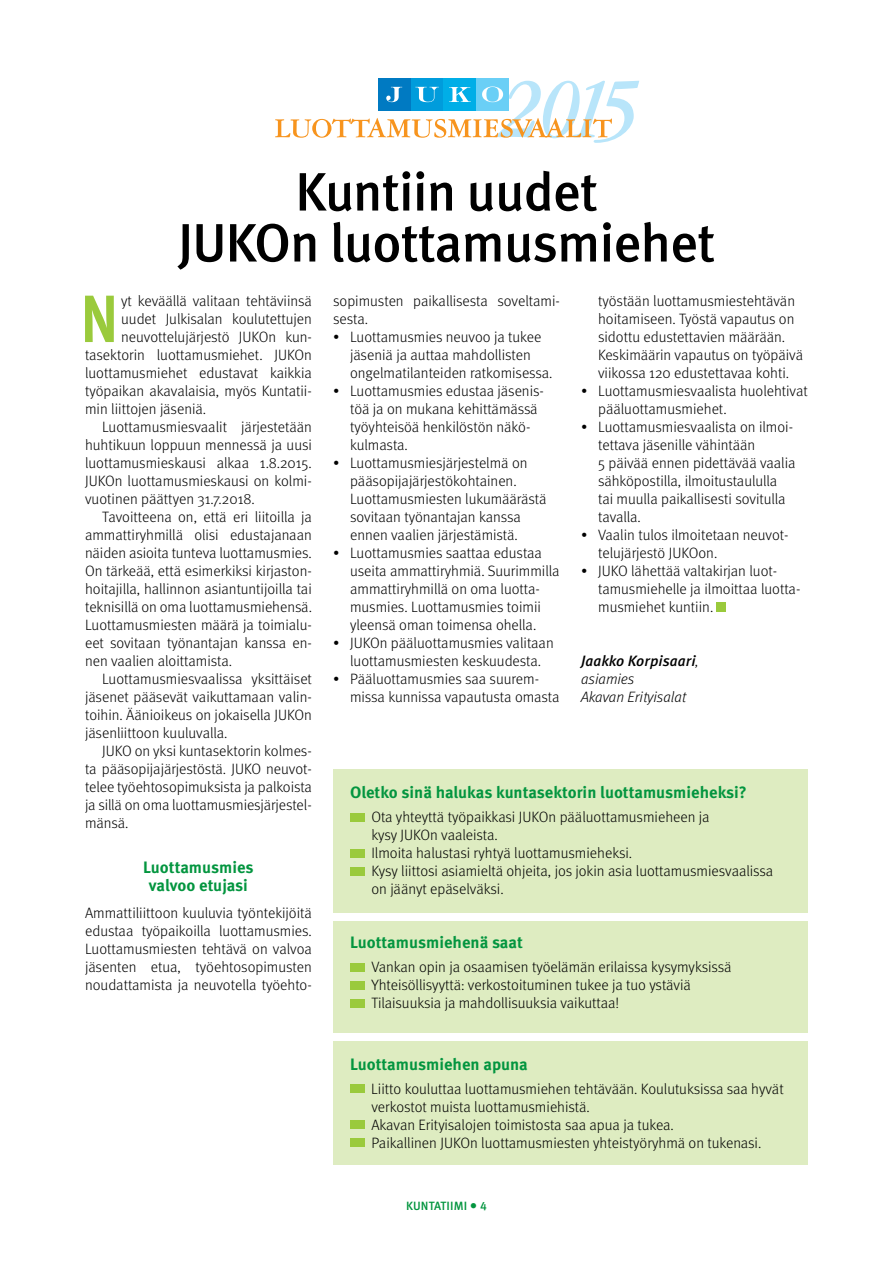
<style>
.page{position:relative;width:893px;height:1263px;background:#fff}
.page>*{position:absolute;margin:0;border:0;box-sizing:border-box;transform-origin:0 0}
.leipis_met_10_12_ANF{font:700 67.05px "Meta Cond OT";color:#9aca3c}
.ots_met_1{font:500 54px/51px "Meta OT";letter-spacing:-.025em;color:#000;text-align:center}
.väliots_met_1{font:700 16.5px/18px "Meta OT";color:#03953f;text-align:center}
.leipis_met_PA_1{font:300 15px/18px "Meta OT";color:#000}
.leipis_met_10_12{font:300 15px/18px "Meta OT";letter-spacing:-.005em;color:#000;text-align:justify}
.leipis_met_10_12_EI{font:300 15px/18px "Meta OT";letter-spacing:-.005em;color:#000;text-align:justify}
.leipis_met_10_12_ANF-2{font:300 15px "Meta OT";color:#000}
.kirjoittaja_met_medi{font:italic 300 15px "Meta OT";color:#000}
.kirjoittaja_met_medi-2{font:italic 500 15px "Meta OT";color:#000}
.t1{font:500 12px "Meta OT";letter-spacing:.01em;color:#03953f}
.s1{font-weight:300}
.s2{font-size:15px}
</style>
<div class="page">
<div style="left:333px;top:1041px;width:475px;height:124px;background:#deecc1"></div>
<div style="left:717px;top:603px;width:9px;height:9px;background:#9aca3c"></div>
<div style="left:350px;top:1085px;width:15px;height:8px;background:#9aca3c"></div>
<div style="left:350px;top:1121px;width:15px;height:8px;background:#9aca3c"></div>
<div style="left:350px;top:1139px;width:15px;height:8px;background:#9aca3c"></div>
<div style="left:333px;top:769px;width:475px;height:144px;background:#deecc1"></div>
<div style="left:350px;top:813px;width:15px;height:8px;background:#9aca3c"></div>
<div style="left:350px;top:849px;width:15px;height:8px;background:#9aca3c"></div>
<div style="left:350px;top:867px;width:15px;height:8px;background:#9aca3c"></div>
<div style="left:333px;top:921px;width:475px;height:112px;background:#deecc1"></div>
<div style="left:350px;top:963px;width:15px;height:8px;background:#9aca3c"></div>
<div style="left:350px;top:981px;width:15px;height:8px;background:#9aca3c"></div>
<div style="left:350px;top:999px;width:15px;height:8px;background:#9aca3c"></div>
<div style="left:378px;top:78px;width:33px;height:33px;background:#007ac2"></div>
<div style="left:411px;top:78px;width:32px;height:33px;background:#009cdc"></div>
<div style="left:443px;top:78px;width:33px;height:33px;background:#00aee7"></div>
<div style="left:476px;top:78px;width:33px;height:33px;background:#6acff6"></div>
<svg style="left:275px;top:81px;width:364px;height:62px"></svg>
<p class="ots_met_1" style="left:178px;top:167px;width:539px">Kuntiin uudet<br>JUKOn luottamusmiehet</p>
<p class="leipis_met_10_12_ANF" style="left:80px;top:276px;width:40px">N</p>
<p class="leipis_met_10_12_ANF-2" style="left:121px;top:292px;width:192px">yt keväällä valitaan tehtäviinsä</p>
<p class="leipis_met_10_12_ANF-2" style="left:121px;top:310px;width:192px">uudet Julkisalan koulutettujen</p>
<p class="leipis_met_10_12_ANF-2" style="left:121px;top:328px;width:192px">neuvottelujärjestö JUKOn kun-</p>
<p class="leipis_met_10_12_ANF-2" style="left:85px;top:346px;width:228px">tasektorin luottamusmiehet. JUKOn</p>
<p class="leipis_met_10_12_ANF-2" style="left:85px;top:364px;width:228px">luottamusmiehet edustavat kaikkia</p>
<p class="leipis_met_10_12_ANF-2" style="left:85px;top:382px;width:228px">työpaikan akavalaisia, myös Kuntatii-</p>
<p class="leipis_met_10_12_ANF-2" style="left:85px;top:400px;width:123px">min liittojen jäseniä.</p>
<p class="leipis_met_10_12" style="left:85px;top:418px;width:228px;text-indent:17px">Luottamusmiesvaalit järjestetään huhtikuun loppuun mennessä ja uusi luottamusmieskausi alkaa 1.8.2015.<br>JUKOn luottamusmieskausi on kolmi&shy;vuotinen päättyen 31.7.2018.</p>
<p class="leipis_met_10_12" style="left:85px;top:508px;width:228px;text-indent:17px">Tavoitteena on, että eri liitoilla ja ammattiryhmillä olisi edustajanaan näiden asioita tunteva luottamusmies.<br>On tärkeää, että esimerkiksi kirjaston&shy;hoitajilla, hallinnon asiantuntijoilla tai teknisillä on oma luottamusmiehensä.<br>Luottamusmiesten määrä ja toimialu&shy;eet sovitaan työnantajan kanssa en&shy;nen vaalien aloittamista.</p>
<p class="leipis_met_10_12" style="left:85px;top:670px;width:228px;text-indent:17px">Luottamusmiesvaalissa yksittäiset jäsenet pääsevät vaikuttamaan valin&shy;toihin. Äänioikeus on jokaisella JUKOn jäsenliittoon kuuluvalla.</p>
<p class="leipis_met_10_12" style="left:85px;top:742px;width:228px;text-indent:17px">JUKO on yksi kuntasektorin kolmes&shy;ta pääsopijajärjestöstä. JUKO neuvot&shy;telee työehtosopimuksista ja palkoista ja sillä on oma luottamusmiesjärjestel&shy;mänsä.</p>
<p class="väliots_met_1" style="left:143px;top:858px;width:112px">Luottamusmies valvoo etujasi</p>
<p class="leipis_met_10_12_EI" style="left:85px;top:904px;width:228px">Ammattiliittoon kuuluvia työntekijöitä edustaa työpaikoilla luottamusmies.<br>Luottamusmiesten tehtävä on valvoa jäsenten etua, työehtosopimusten noudattamista ja neuvotella työehto-</p>
<p class="leipis_met_10_12_EI" style="left:333px;top:292px;width:228px">sopimusten paikallisesta soveltami&shy;sesta.</p>
<p class="leipis_met_PA_1" style="left:350px;top:328px;width:204px;text-indent:-17px">• Luottamusmies neuvoo ja tukee jäseniä ja auttaa mahdollisten ongelmatilanteiden ratkomisessa.</p>
<p class="leipis_met_PA_1" style="left:350px;top:382px;width:195px;text-indent:-17px">• Luottamusmies edustaa jäsenis&shy;töä ja on mukana kehittämässä työyhteisöä henkilöstön näkö&shy;kulmasta.</p>
<p class="leipis_met_PA_1" style="left:350px;top:454px;width:198px;text-indent:-17px">• Luottamusmiesjärjestelmä on pääsopijajärjestökohtainen.<br>Luottamusmiesten lukumäärästä sovitaan työnantajan kanssa ennen vaalien järjestämistä.</p>
<p class="leipis_met_PA_1" style="left:350px;top:544px;width:211px;text-indent:-17px">• Luottamusmies saattaa edustaa useita ammattiryhmiä. Suurimmilla ammattiryhmillä on oma luotta&shy;musmies. Luottamusmies toimii yleensä oman toimensa ohella.</p>
<p class="leipis_met_PA_1" style="left:333px;top:634px;width:222px;text-align:center">• JUKOn pääluottamusmies valitaan luottamusmiesten keskuudesta.</p>
<p class="leipis_met_PA_1" style="left:350px;top:670px;width:211px;text-indent:-17px">• Pääluottamusmies saa suurem&shy;missa kunnissa vapautusta omasta</p>
<p class="leipis_met_PA_1" style="left:598px;top:292px;width:206px">työstään luottamusmiestehtävän hoitamiseen. Työstä vapautus on sidottu edustettavien määrään.<br>Keskimäärin vapautus on työpäivä viikossa 120 edustettavaa kohti.</p>
<p class="leipis_met_PA_1" style="left:598px;top:382px;width:211px;text-indent:-17px">• Luottamusmiesvaalista huolehtivat pääluottamusmiehet.</p>
<p class="leipis_met_PA_1" style="left:598px;top:418px;width:199px;text-indent:-17px">• Luottamusmiesvaalista on ilmoi&shy;tettava jäsenille vähintään<br>5 päivää ennen pidettävää vaalia sähköpostilla, ilmoitustaululla tai muulla paikallisesti sovitulla tavalla.</p>
<p class="leipis_met_PA_1" style="left:598px;top:526px;width:192px;text-indent:-17px">• Vaalin tulos ilmoitetaan neuvot&shy;telujärjestö JUKOon.</p>
<p class="leipis_met_PA_1" style="left:598px;top:562px;width:204px;text-indent:-17px">• JUKO lähettää valtakirjan luot&shy;tamusmiehelle ja ilmoittaa luotta&shy;musmiehet kuntiin.</p>
<p class="kirjoittaja_met_medi-2" style="left:581px;top:652px;width:119px">Jaakko Korpisaari<span class="s1">,</span></p>
<p class="kirjoittaja_met_medi" style="left:581px;top:670px;width:55px">asiamies</p>
<p class="kirjoittaja_met_medi" style="left:581px;top:688px;width:106px">Akavan Erityisalat</p>
<p class="väliots_met_1" style="left:350px;top:783px;width:398px">Oletko sinä halukas kuntasektorin luottamusmieheksi?</p>
<p class="leipis_met_PA_1" style="left:371px;top:808px;width:340px">Ota yhteyttä työpaikkasi JUKOn pääluottamusmieheen ja kysy JUKOn vaaleista.</p>
<p class="leipis_met_PA_1" style="left:371px;top:844px;width:262px">Ilmoita halustasi ryhtyä luottamusmieheksi.</p>
<p class="leipis_met_PA_1" style="left:371px;top:862px;width:403px">Kysy liittosi asiamieltä ohjeita, jos jokin asia luottamusmiesvaalissa on jäänyt epäselväksi.</p>
<p class="väliots_met_1" style="left:350px;top:933px;width:174px">Luottamusmiehenä saat</p>
<p class="leipis_met_PA_1" style="left:371px;top:958px;width:362px">Vankan opin ja osaamisen työelämän erilaissa kysymyksissä</p>
<p class="leipis_met_PA_1" style="left:371px;top:976px;width:321px">Yhteisöllisyyttä: verkostoituminen tukee ja tuo ystäviä</p>
<p class="leipis_met_PA_1" style="left:371px;top:994px;width:249px">Tilaisuuksia ja mahdollisuuksia vaikuttaa!</p>
<p class="väliots_met_1" style="left:350px;top:1055px;width:179px">Luottamusmiehen apuna</p>
<p class="leipis_met_PA_1" style="left:371px;top:1080px;width:414px">Liitto kouluttaa luottamusmiehen tehtävään. Koulutuksissa saa hyvät verkostot muista luottamusmiehistä.</p>
<p class="leipis_met_PA_1" style="left:371px;top:1116px;width:304px">Akavan Erityisalojen toimistosta saa apua ja tukea.</p>
<p class="leipis_met_PA_1" style="left:371px;top:1134px;width:391px">Paikallinen JUKOn luottamusmiesten yhteistyöryhmä on tukenasi.</p>
<p class="t1" style="left:406px;top:1198px;width:82px">KUNTATIIMI <span class="s2">•</span> 4</p>
</div>
